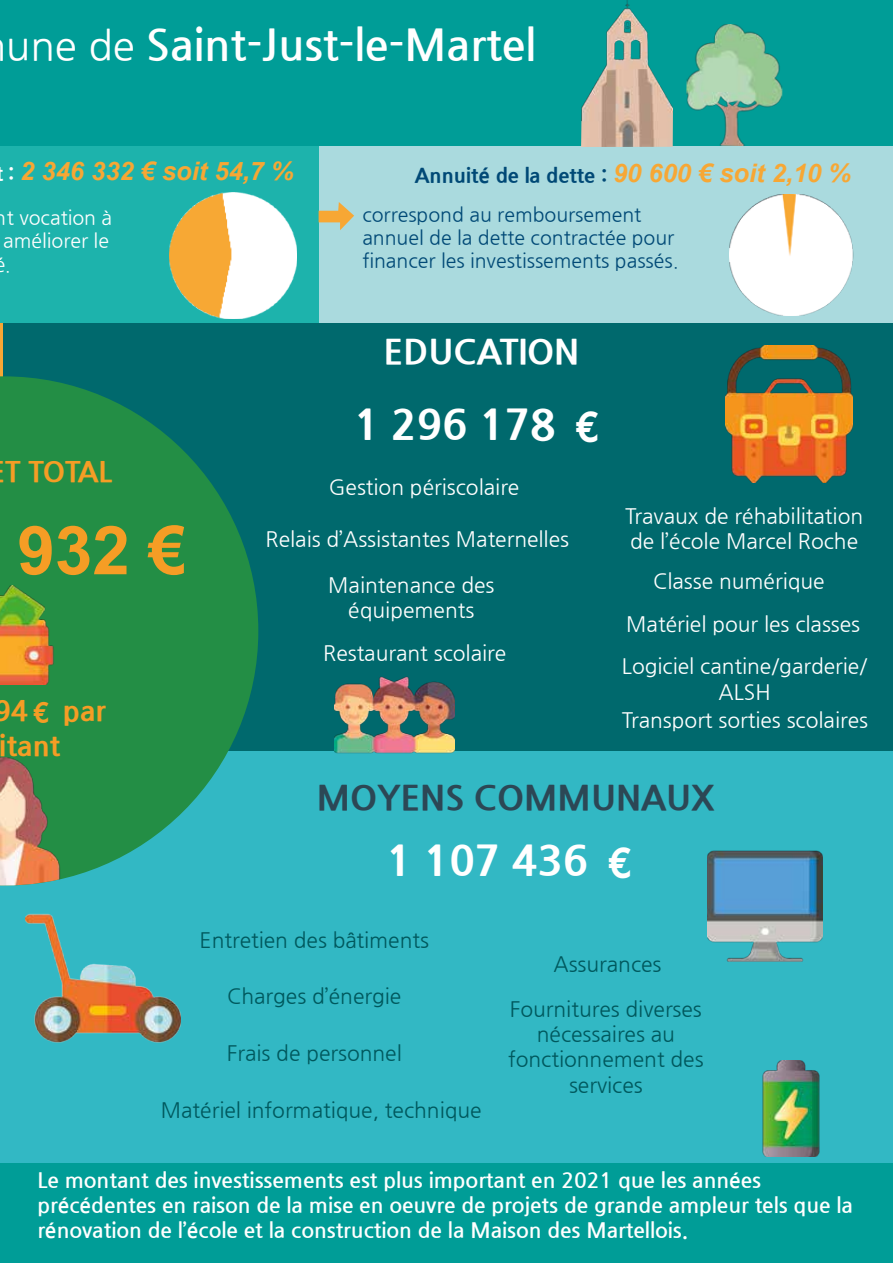
<style>
.page{position:relative;width:893px;height:1263px;background:#fff}
.page>*{position:absolute;margin:0;border:0;box-sizing:border-box;transform-origin:0 0}
.t1{font:700 67.5px "Arial";color:#f59d25}
.t2{font:700 43.5px "Nanum Gothic";color:#fff}
.t3{font:800 42px "Nanum Gothic";color:#fff}
.t4{font:800 34.5px "Nanum Gothic";color:#2c4755}
.t5{font:800 34.5px "Nanum Gothic";color:#fff}
.t6{font:800 28.5px/34.2px "Nanum Gothic";color:#f59d25}
.t7{font:italic 700 25.5px "Arial";color:#f7a734}
.t8{font:21px/25.2px "Nanum Gothic";color:#fff;text-align:center}
.t9{font:700 21px/25.2px "Nanum Gothic";color:#fff}
.t10{font:21px/25.2px "Nanum Gothic";color:#00585d;text-align:center}
.t11{font:800 20.25px "Nanum Gothic";color:#004976}
.t12{font:19.5px/23.4px "Nanum Gothic";color:#004976}
.t13{font:19.5px/23.4px "Nanum Gothic";color:#fff}
.s1{font-weight:400;font-size:40.5px}
.s2{font-family:"Nanum Gothic";font-weight:800;font-style:normal;font-size:20.25px;color:#fff}
.s3{font-family:"Arial";font-weight:700;font-style:italic;font-size:25.5px;color:#f7a734}
</style>
<div class="page">
<svg style="left:0;top:323px;width:4px;height:53px"></svg>
<div style="left:0;top:0;width:893px;height:146px;background:#009d97"></div>
<div style="left:4px;top:323px;width:889px;height:427px;background:#00696d"></div>
<div style="left:318px;top:147px;width:575px;height:176px;background:#aadade"></div>
<div style="left:0;top:147px;width:318px;height:176px;background:#1db3ac"></div>
<div style="left:0;top:751px;width:893px;height:413px;background:#32b8c4"></div>
<svg style="left:0;top:376px;width:258px;height:498px;fill:#238e45"></svg>
<img style="left:0;top:757px;width:79px;height:128px">
<div style="left:0;top:1163px;width:893px;height:100px;background:#009d97"></div>
<img style="left:685px;top:24px;width:98px;height:123px">
<img style="left:581px;top:0;width:92px;height:147px">
<svg style="left:319px;top:202px;width:35px;height:28px"></svg>
<img style="left:725px;top:345px;width:128px;height:137px">
<img style="left:26px;top:913px;width:155px;height:130px">
<img style="left:762px;top:1061px;width:58px;height:95px">
<img style="left:334px;top:676px;width:121px;height:78px">
<img style="left:729px;top:194px;width:125px;height:122px">
<img style="left:0;top:586px;width:55px;height:98px">
<img style="left:707px;top:850px;width:116px;height:112px">
<img style="left:169px;top:193px;width:128px;height:125px">
<h2 class="t2" style="left:6px;top:23px;width:532px"><span class="s1">une de</span> Saint-Just-le-Martel</h2>
<p class="t7" style="left:8px;top:154px;width:287px"><span class="s2">:</span> 2 346 332 € soit 54,7 %</p>
<p class="t11" style="left:415px;top:165px;width:438px">Annuité de la dette : <span class="s3">90 600 € soit 2,10 %</span></p>
<p class="t12" style="left:362px;top:203px;width:318px">correspond au remboursement annuel de la dette contractée pour financer les investissements passés.</p>
<p class="t13" style="left:3px;top:206px;width:110px;text-indent:-8px">nt vocation à améliorer le .</p>
<h3 class="t5" style="left:384px;top:333px;width:197px">EDUCATION</h3>
<h3 class="t6" style="left:5px;top:454px;width:109px">T TOTAL</h3>
<h1 class="t1" style="left:17px;top:503px;width:170px">932 €</h1>
<h3 class="t6" style="left:-7px;top:694px;width:114px">94€ par itant</h3>
<h3 class="t3" style="left:354px;top:401px;width:254px">1 296 178 €</h3>
<p class="t8" style="left:329px;top:475px;width:192px">Gestion périscolaire</p>
<p class="t8" style="left:266px;top:527px;width:305px">Relais d’Assistantes Maternelles</p>
<p class="t8" style="left:328px;top:573px;width:168px">Maintenance des équipements</p>
<p class="t8" style="left:323px;top:641px;width:184px">Restaurant scolaire</p>
<p class="t8" style="left:625px;top:504px;width:239px;text-align:left">Travaux de réhabilitation de l’école Marcel Roche</p>
<p class="t8" style="left:653px;top:569px;width:173px">Classe numérique</p>
<p class="t8" style="left:626px;top:612px;width:235px">Matériel pour les classes</p>
<p class="t8" style="left:622px;top:654px;width:247px">Logiciel cantine/garderie/<br>ALSH</p>
<p class="t8" style="left:622px;top:708px;width:248px">Transport sorties scolaires</p>
<h3 class="t4" style="left:317px;top:779px;width:399px">MOYENS COMMUNAUX</h3>
<h3 class="t3" style="left:387px;top:838px;width:254px">1 107 436 €</h3>
<p class="t10" style="left:200px;top:928px;width:231px">Entretien des bâtiments</p>
<p class="t10" style="left:227px;top:984px;width:176px">Charges d’énergie</p>
<p class="t10" style="left:227px;top:1041px;width:176px">Frais de personnel</p>
<p class="t10" style="left:553px;top:952px;width:110px">Assurances</p>
<p class="t10" style="left:508px;top:997px;width:197px">Fournitures diverses nécessaires au fonctionnement des services</p>
<p class="t10" style="left:161px;top:1098px;width:322px">Matériel informatique, technique</p>
<p class="t9" style="left:37px;top:1167px;width:817px">Le montant des investissements est plus important en 2021 que les années précédentes en raison de la mise en oeuvre de projets de grande ampleur tels que la rénovation de l’école et la construction de la Maison des Martellois.</p>
</div>
